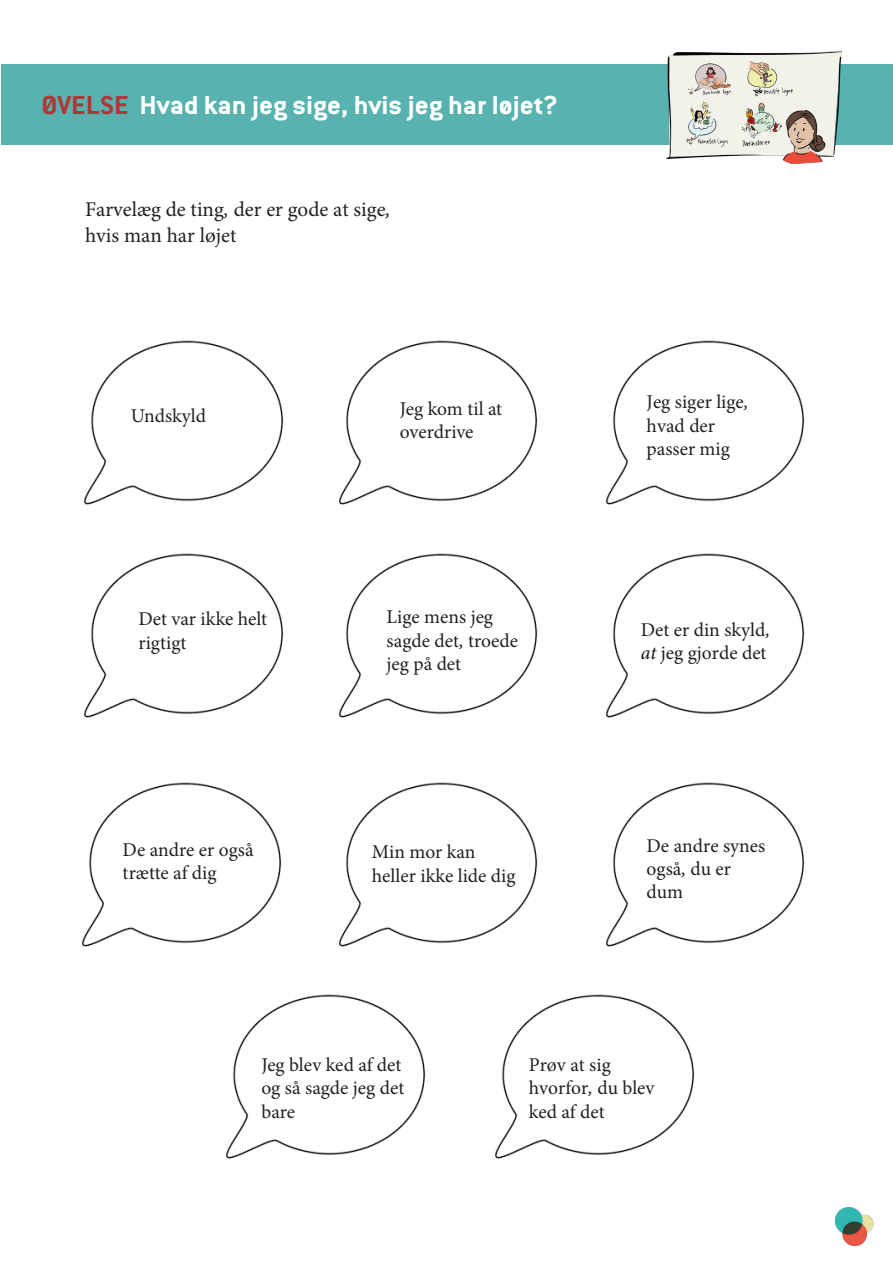
<style>
.page{position:relative;width:893px;height:1263px;background:#fff}
.page>*{position:absolute;margin:0;border:0;box-sizing:border-box;transform-origin:0 0}
.t1{font:700 28.5px "Conduit ITC";color:#fff;scale:1.07 1}
.t2{font:21px/25.2px "Minion Pro";color:#231f20}
.t3{font:19.5px/23.4px "Minion Pro";color:#231f20}
.s1{color:#b03737}
.s2{font-weight:500;font-style:italic}
</style>
<div class="page">
<img style="left:836px;top:1208px;width:38px;height:37px">
<div style="left:1px;top:64px;width:891px;height:81px;background:#58b3b0"></div>
<img style="left:339px;top:340px;width:199px;height:165px">
<img style="left:606px;top:340px;width:199px;height:165px">
<img style="left:606px;top:553px;width:199px;height:165px">
<img style="left:339px;top:553px;width:199px;height:165px">
<img style="left:84px;top:553px;width:200px;height:165px">
<img style="left:82px;top:782px;width:200px;height:165px">
<img style="left:339px;top:782px;width:199px;height:165px">
<img style="left:606px;top:782px;width:199px;height:165px">
<img style="left:226px;top:994px;width:200px;height:165px">
<img style="left:84px;top:340px;width:200px;height:165px">
<img style="left:666px;top:52px;width:176px;height:112px">
<img style="left:495px;top:994px;width:200px;height:165px">
<p class="t1" style="left:41px;top:88px;width:484px"><span class="s1">ØVELSE</span> Hvad kan jeg sige, hvis jeg har løjet?</p>
<p class="t2" style="left:85px;top:197px;width:307px">Farvelæg de ting<span class="s2">,</span> der er gode at sige<span class="s2">, </span>hvis man har løjet</p>
<p class="t3" style="left:131px;top:404px;width:77px">Undskyld</p>
<p class="t3" style="left:400px;top:397px;width:104px">Jeg kom til at overdrive</p>
<p class="t3" style="left:647px;top:390px;width:103px">Jeg siger lige<span class="s2">, </span>hvad der passer mig</p>
<p class="t3" style="left:138px;top:607px;width:130px">Det var ikke helt rigtigt</p>
<p class="t3" style="left:123px;top:838px;width:132px">De andre er også trætte af dig</p>
<p class="t3" style="left:387px;top:605px;width:133px">Lige mens jeg sagde det<span class="s2">,</span> troede jeg på det</p>
<p class="t3" style="left:372px;top:841px;width:105px">Min mor kan</p>
<p class="t3" style="left:372px;top:864px;width:145px">heller ikke lide dig</p>
<p class="t3" style="left:641px;top:618px;width:131px">Det er din skyld<span class="s2">, at</span> jeg gjorde det</p>
<p class="t3" style="left:647px;top:834px;width:120px">De andre synes også<span class="s2">,</span> du er dum</p>
<p class="t3" style="left:261px;top:1053px;width:144px">Jeg blev ked af det og så sagde jeg det bare</p>
<p class="t3" style="left:529px;top:1053px;width:127px">Prøv at sig hvorfor<span class="s2">,</span> du blev ked af det</p>
</div>
